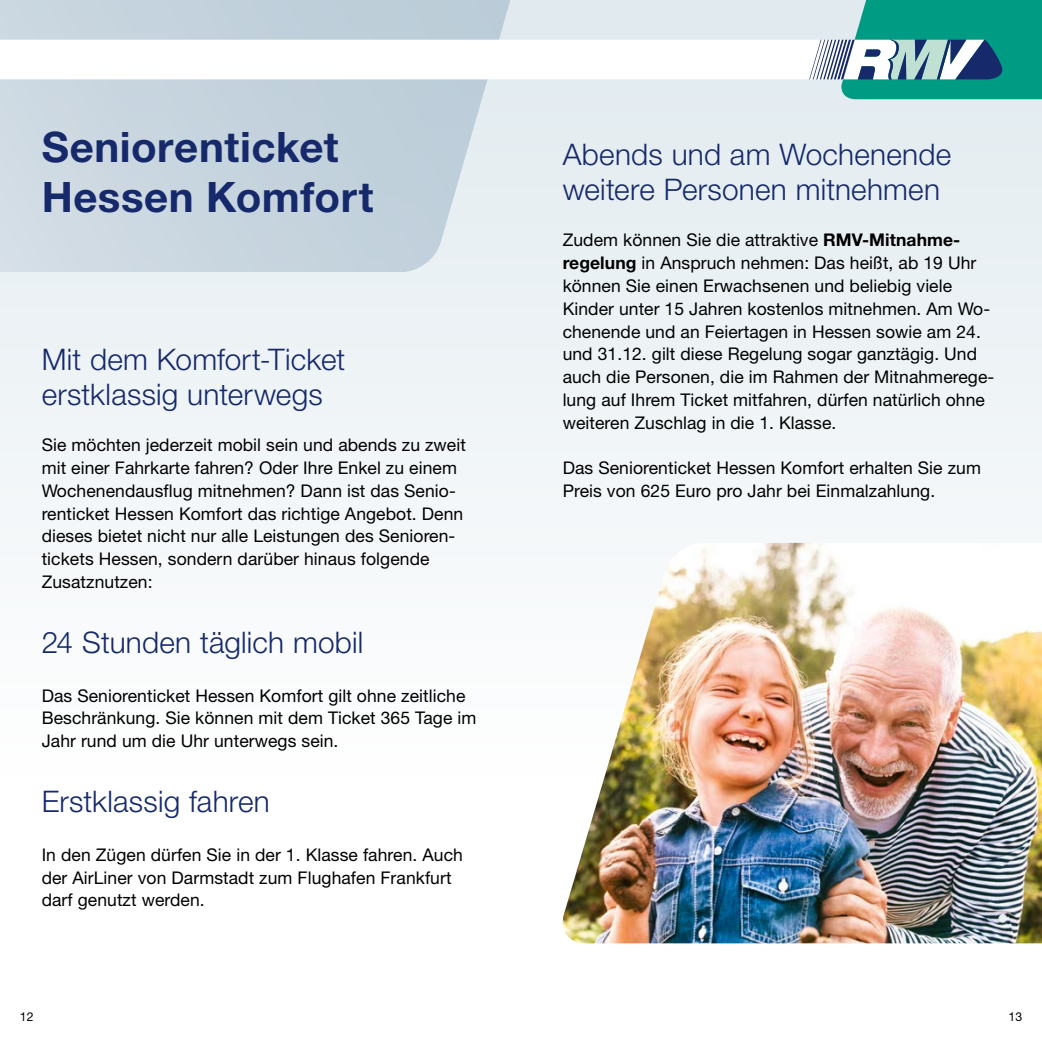
<style>
.page{position:relative;width:1042px;height:1042px;background:#fff}
.page>*{position:absolute;margin:0;border:0;box-sizing:border-box;transform-origin:0 0}
.Headline_1{font:700 42px/50.4px "Helvetica Neue LT Std";letter-spacing:.01em;color:#15296b}
.Headline_2{font:300 29.75px/35px "Helvetica Neue LT Std";letter-spacing:.005em;color:#15296b}
.Fließtext{font:17.5px/22.8px "Helvetica Neue LT Std";letter-spacing:.005em;color:#000}
.t1{font:12.25px "Helvetica Neue LT Std";color:#000}
.s1{font-weight:700}
</style>
<div class="page">
<div style="left:0;top:0;width:1042px;height:776px;background:#f0f5f7"></div>
<svg style="left:0;top:99px;width:548px;height:173px"></svg>
<img style="left:559px;top:543px;width:483px;height:400px">
<svg style="left:0;top:0;width:1042px;height:99px"></svg>
<h1 class="Headline_1" style="left:42px;top:121px;width:333px">Seniorenticket<br>Hessen Komfort</h1>
<h2 class="Headline_2" style="left:42px;top:341px;width:305px">Mit dem Komfort-Ticket erstklassig unterwegs</h2>
<p class="Fließtext" style="left:42px;top:433px;width:426px">Sie möchten jederzeit mobil sein und abends zu zweit mit einer Fahrkarte fahren? Oder Ihre Enkel zu einem Wochenendausflug mitnehmen? Dann ist das Senio&shy;renticket Hessen Komfort das richtige Angebot. Denn dieses bietet nicht nur alle Leistungen des Senioren&shy;tickets Hessen, sondern darüber hinaus folgende Zusatznutzen:</p>
<h2 class="Headline_2" style="left:42px;top:624px;width:323px">24 Stunden täglich mobil</h2>
<p class="Fließtext" style="left:42px;top:684px;width:436px">Das Seniorenticket Hessen Komfort gilt ohne zeitliche<br>Beschränkung. Sie können mit dem Ticket 365 Tage im<br>Jahr rund um die Uhr unterwegs sein.</p>
<h2 class="Headline_2" style="left:42px;top:783px;width:230px">Erstklassig fahren</h2>
<p class="Fließtext" style="left:42px;top:843px;width:423px">In den Zügen dürfen Sie in der 1. Klasse fahren. Auch der AirLiner von Darmstadt zum Flughafen Frankfurt darf genutzt werden.</p>
<h2 class="Headline_2" style="left:563px;top:136px;width:390px">Abends und am Wochenende weitere Personen mitnehmen</h2>
<p class="Fließtext" style="left:563px;top:229px;width:433px">Zudem können Sie die attraktive <span class="s1">RMV-Mitnahme&shy;regelung</span> in Anspruch nehmen: Das heißt, ab 19 Uhr können Sie einen Erwachsenen und beliebig viele Kinder unter 15 Jahren kostenlos mitnehmen. Am Wo&shy;chenende und an Feiertagen in Hessen sowie am 24. und 31.12. gilt diese Regelung sogar ganztägig. Und auch die Personen, die im Rahmen der Mitnahmerege&shy;lung auf Ihrem Ticket mitfahren, dürfen natürlich ohne weiteren Zuschlag in die 1. Klasse.</p>
<p class="Fließtext" style="left:563px;top:456px;width:420px">Das Seniorenticket Hessen Komfort erhalten Sie zum<br>Preis von 625 Euro pro Jahr bei Einmalzahlung.</p>
<p class="t1" style="left:20px;top:1009px;width:15px">12</p>
<p class="t1" style="left:1008px;top:1009px;width:15px">13</p>
</div>
